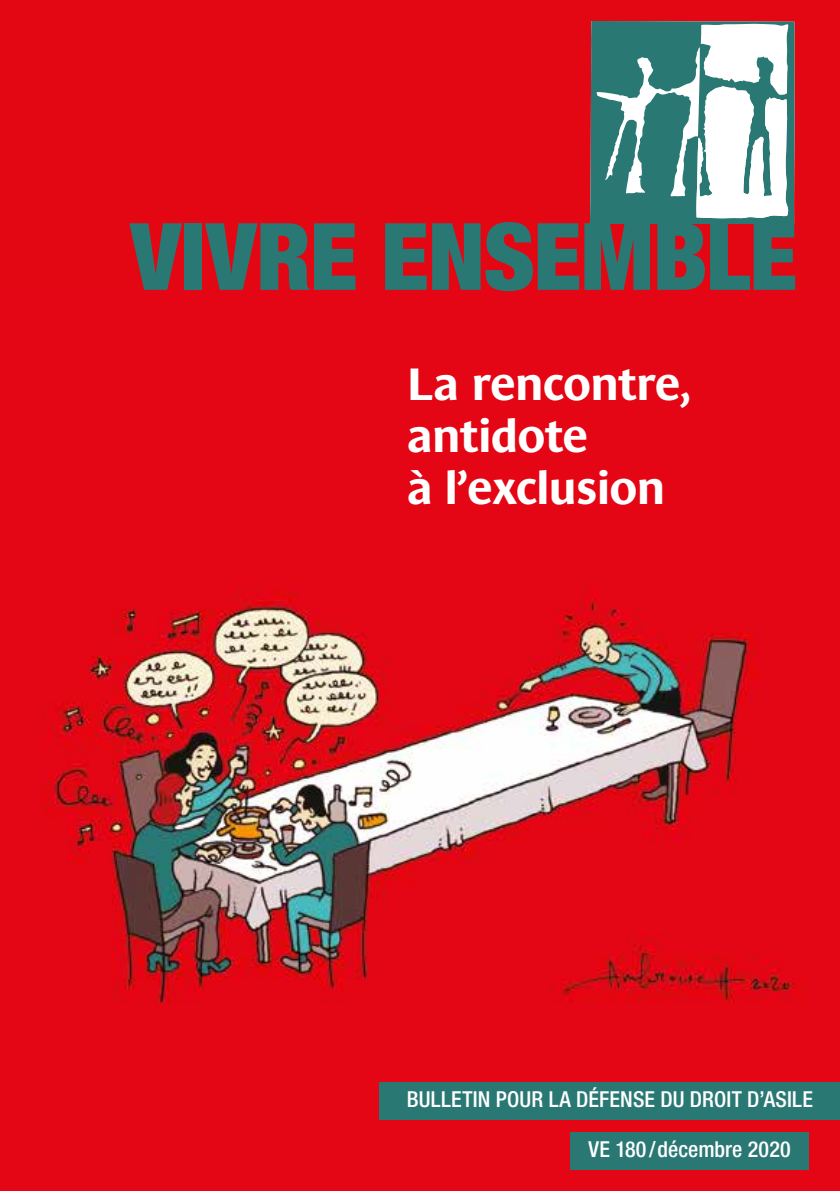
<style>
.page{position:relative;width:840px;height:1191px;background:#fff}
.page>*{position:absolute;margin:0;border:0;box-sizing:border-box;transform-origin:0 0}
.t1{font:900 condensed 93.2px "Helvetica Neue";letter-spacing:-.01em;color:#297874}
.t2{font:700 44px/52px "Le Monde Sans";letter-spacing:-.015em;color:#fff}
.t3{font:500 condensed 22px "Helvetica Neue";letter-spacing:.005em;color:#fff}
</style>
<div class="page">
<div style="left:0;top:0;width:839px;height:1191px;background:#e30613"></div>
<img style="left:43px;top:588px;width:796px;height:582px">
<svg style="left:589px;top:21px;width:205px;height:203px;background:#3e6f6d"></svg>
<svg style="left:595px;top:23px;width:193px;height:195px;background:#89b4b2"></svg>
<div style="left:570px;top:1132px;width:238px;height:38px;background:#297874"></div>
<div style="left:379px;top:1082px;width:460px;height:37px;background:#297874"></div>
<h1 class="t1" style="left:131px;top:199px;width:668px">VIVRE ENSEMBLE</h1>
<h2 class="t2" style="left:406px;top:359px;width:287px">La rencontre, antidote<br>à l’exclusion</h2>
<p class="t3" style="left:406px;top:1086px;width:407px">BULLETIN POUR LA DÉFENSE DU DROIT D’ASILE</p>
<p class="t3" style="left:588px;top:1136px;width:204px">VE 180 / décembre 2020</p>
</div>
